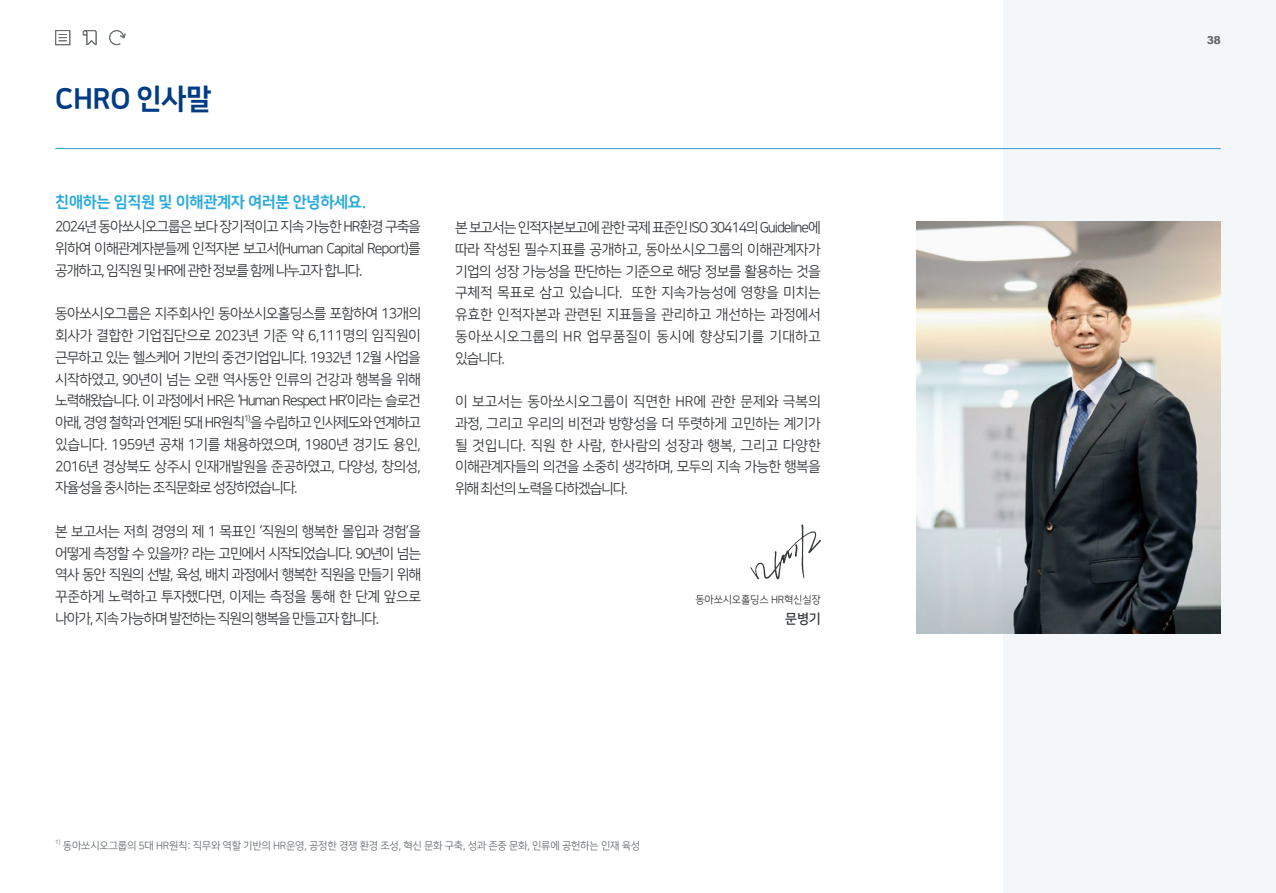
<style>
.page{position:relative;width:1276px;height:893px;background:#fff}
.page>*{position:absolute;margin:0;border:0;box-sizing:border-box;transform-origin:0 0}
.t1{font:28.5px "Nanum Square EB";letter-spacing:-.02em;color:#003b83}
.t2{font:15.75px "Nanum Square EB";letter-spacing:-.02em;color:#2babdd}
.t3{font:14.25px/21.8px "Nanum Square R";letter-spacing:-.065em;color:#34373a;text-align:justify}
.t4{font:13.5px "Nanum Square B";color:#34373a}
.t5{font:600 12px "Acumin Pro";color:#686d71}
.t6{font:10.5px "Nanum Square R";letter-spacing:-.02em;color:#686d71}
.t7{font:10.5px "Nanum Square R";letter-spacing:-.02em;color:#34373a}
.t8{font:8.25px "Nanum Square R";color:#34373a}
.t9{font:6.15px "Nanum Square R";color:#686d71}
</style>
<div class="page">
<div style="left:1003px;top:0;width:273px;height:893px;background:#f3f7fa"></div>
<hr style="left:55px;top:148px;width:1165px;height:1px;background:#32a0cd">
<svg style="left:750px;top:524px;width:71px;height:55px"></svg>
<img style="left:916px;top:221px;width:304px;height:413px">
<svg style="left:83px;top:30px;width:14px;height:15px"></svg>
<svg style="left:109px;top:30px;width:17px;height:15px"></svg>
<div style="left:55px;top:30px;width:15px;height:15px;border:1px solid #686d71"></div>
<svg style="left:59px;top:34px;width:8px;height:7px"></svg>
<h1 class="t1" style="left:55px;top:84px;width:158px">CHRO 인사말</h1>
<p class="t2" style="left:55px;top:194px;width:313px">친애하는 임직원 및 이해관계자 여러분 안녕하세요.</p>
<p class="t3" style="left:55px;top:216px;width:367px">2024년 동아쏘시오그룹은 보다 장기적이고 지속 가능한 HR환경 구축을 위하여 이해관계자분들께 인적자본 보고서(Human Capital Report)를 공개하고, 임직원 및 HR에 관한 정보를 함께 나누고자 합니다.</p>
<p class="t3" style="left:55px;top:303px;width:367px">동아쏘시오그룹은 지주회사인 동아쏘시오홀딩스를 포함하여 13개의 회사가 결합한 기업집단으로 2023년 기준 약 6,111명의 임직원이 근무하고 있는 헬스케어 기반의 중견기업입니다. 1932년 12월 사업을 시작하였고, 90년이 넘는 오랜 역사동안 인류의 건강과 행복을 위해 노력해왔습니다. 이 과정에서 HR은 ‘Human Respect HR’이라는 슬로건 아래, 경영 철학과 연계된 5대 HR원칙 을 수립하고 인사제도와 연계하고</p>
<p class="t8" style="left:244px;top:414px;width:8px">1)</p>
<p class="t3" style="left:55px;top:434px;width:367px">있습니다. 1959년 공채 1기를 채용하였으며, 1980년 경기도 용인, 2016년 경상북도 상주시 인재개발원을 준공하였고, 다양성, 창의성, 자율성을 중시하는 조직문화로 성장하였습니다.</p>
<p class="t3" style="left:55px;top:521px;width:367px">본 보고서는 저희 경영의 제 1 목표인 ‘직원의 행복한 몰입과 경험’을 어떻게 측정할 수 있을까? 라는 고민에서 시작되었습니다. 90년이 넘는 역사 동안 직원의 선발, 육성, 배치 과정에서 행복한 직원을 만들기 위해 꾸준하게 노력하고 투자했다면, 이제는 측정을 통해 한 단계 앞으로 나아가, 지속 가능하며 발전하는 직원의 행복을 만들고자 합니다.</p>
<p class="t3" style="left:455px;top:217px;width:367px">본 보고서는 인적자본보고에 관한 국제 표준인 ISO 30414의 Guideline에 따라 작성된 필수지표를 공개하고, 동아쏘시오그룹의 이해관계자가 기업의 성장 가능성을 판단하는 기준으로 해당 정보를 활용하는 것을 구체적 목표로 삼고 있습니다. 또한 지속가능성에 영향을 미치는 유효한 인적자본과 관련된 지표들을 관리하고 개선하는 과정에서 동아쏘시오그룹의 HR 업무품질이 동시에 향상되기를 기대하고 있습니다.</p>
<p class="t3" style="left:455px;top:391px;width:367px">이 보고서는 동아쏘시오그룹이 직면한 HR에 관한 문제와 극복의 과정, 그리고 우리의 비전과 방향성을 더 뚜렷하게 고민하는 계기가 될 것입니다. 직원 한 사람, 한사람의 성장과 행복, 그리고 다양한 이해관계자들의 의견을 소중히 생각하며, 모두의 지속 가능한 행복을 위해 최선의 노력을 다하겠습니다.</p>
<p class="t7" style="left:695px;top:594px;width:127px">동아쏘시오홀딩스 HR혁신실장</p>
<p class="t4" style="left:785px;top:612px;width:37px">문병기</p>
<p class="t9" style="left:55px;top:838px;width:7px">1)</p>
<p class="t6" style="left:63px;top:840px;width:579px">동아쏘시오그룹의 5대 HR원칙: 직무와 역할 기반의 HR운영, 공정한 경쟁 환경 조성, 혁신 문화 구축, 성과 존중 문화, 인류에 공헌하는 인재 육성</p>
<p class="t5" style="left:1207px;top:32px;width:15px">38</p>
</div>
